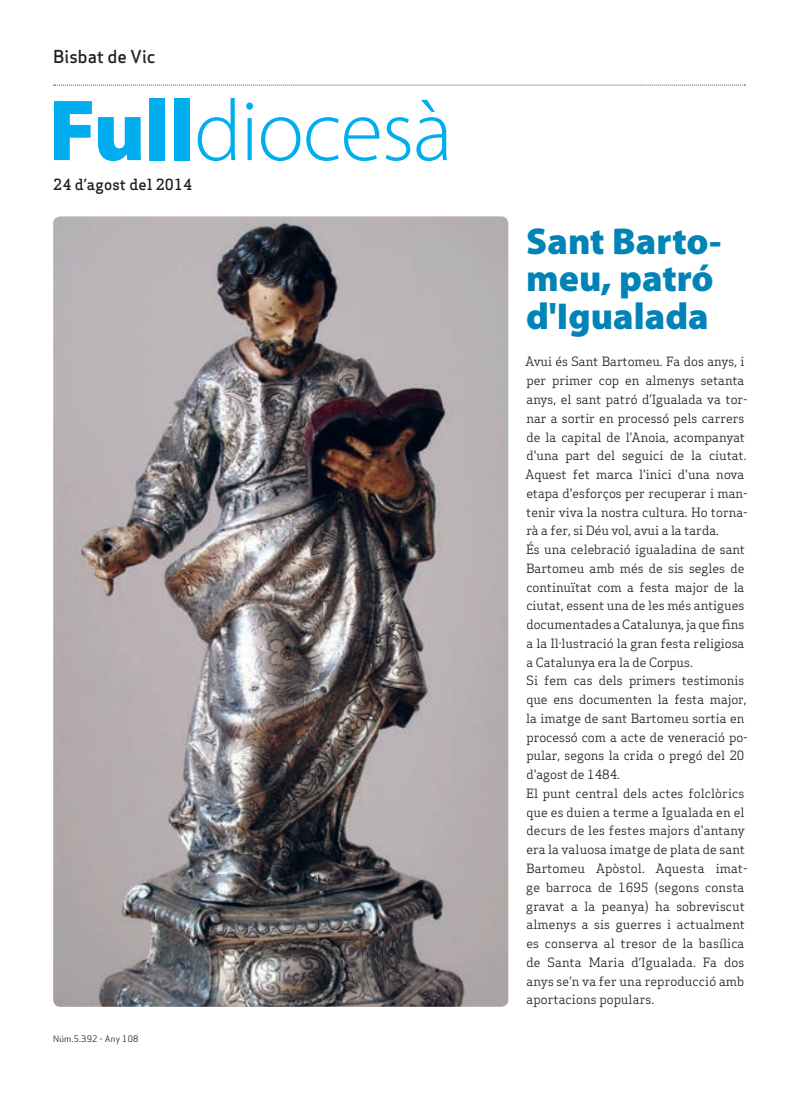
<style>
.page{position:relative;width:798px;height:1099px;background:#fff}
.page>*{position:absolute;margin:0;border:0;box-sizing:border-box;transform-origin:0 0}
.t1{font:300 87.5px "Myriad Pro";letter-spacing:-.015em;color:#00aeef}
.t2{font:900 37.5px/37.5px "Myriad Pro";color:#0083b6}
.t3{font:17.5px "Apex Sans Medium T";color:#231f20}
.t4{font:500 15px "Apex Serif";letter-spacing:.01em;color:#231f20}
.t5{font:12.5px/18.8px "Apex Serif";color:#231f20}
.t6{font:8.75px "Apex Sans Book T";letter-spacing:.02em;color:#231f20}
.s1{font-weight:900}
</style>
<div class="page">
<svg style="left:54px;top:85px;width:691px;height:1px"></svg>
<img style="left:53px;top:216px;width:455px;height:790px">
<h3 class="t3" style="left:53px;top:45px;width:104px">Bisbat de Vic</h3>
<h1 class="t1" style="left:49px;top:78px;width:405px"><span class="s1">Full</span>diocesà</h1>
<p class="t4" style="left:53px;top:175px;width:140px">24 d’agost del 2014</p>
<p class="t6" style="left:53px;top:1032px;width:87px">Núm.5.392 - Any 108</p>
<h2 class="t2" style="left:526px;top:221px;width:197px">Sant Barto&shy;meu, patró d'Igualada</h2>
<p class="t5" style="left:525px;top:352px;width:224px">Avui és Sant Bartomeu. Fa dos anys, i per primer cop en almenys setanta anys, el sant patró d’Igualada va tor&shy;nar a sortir en processó pels carrers de la capital de l’Anoia, acompanyat d'una part del seguici de la ciutat.<br>Aquest fet marca l'inici d'una nova etapa d'esforços per recuperar i man&shy;tenir viva la nostra cultura. Ho torna&shy;rà a fer, si Déu vol, avui a la tarda.<br>És una celebració igualadina de sant Bartomeu amb més de sis segles de continuïtat com a festa major de la ciutat, essent una de les més antigues documentades a Catalunya, ja que fins a la Il·lustració la gran festa religiosa a Catalunya era la de Corpus.<br>Si fem cas dels primers testimonis que ens documenten la festa major, la imatge de sant Bartomeu sortia en processó com a acte de veneració po&shy;pular, segons la crida o pregó del 20 d'agost de 1484.<br>El punt central dels actes folclòrics que es duien a terme a Igualada en el decurs de les festes majors d'antany era la valuosa imatge de plata de sant Bartomeu Apòstol. Aquesta imat&shy;ge barroca de 1695 (segons consta gravat a la peanya) ha sobreviscut almenys a sis guerres i actualment es conserva al tresor de la basílica de Santa Maria d’Igualada. Fa dos anys se’n va fer una reproducció amb aportacions populars.</p>
</div>
